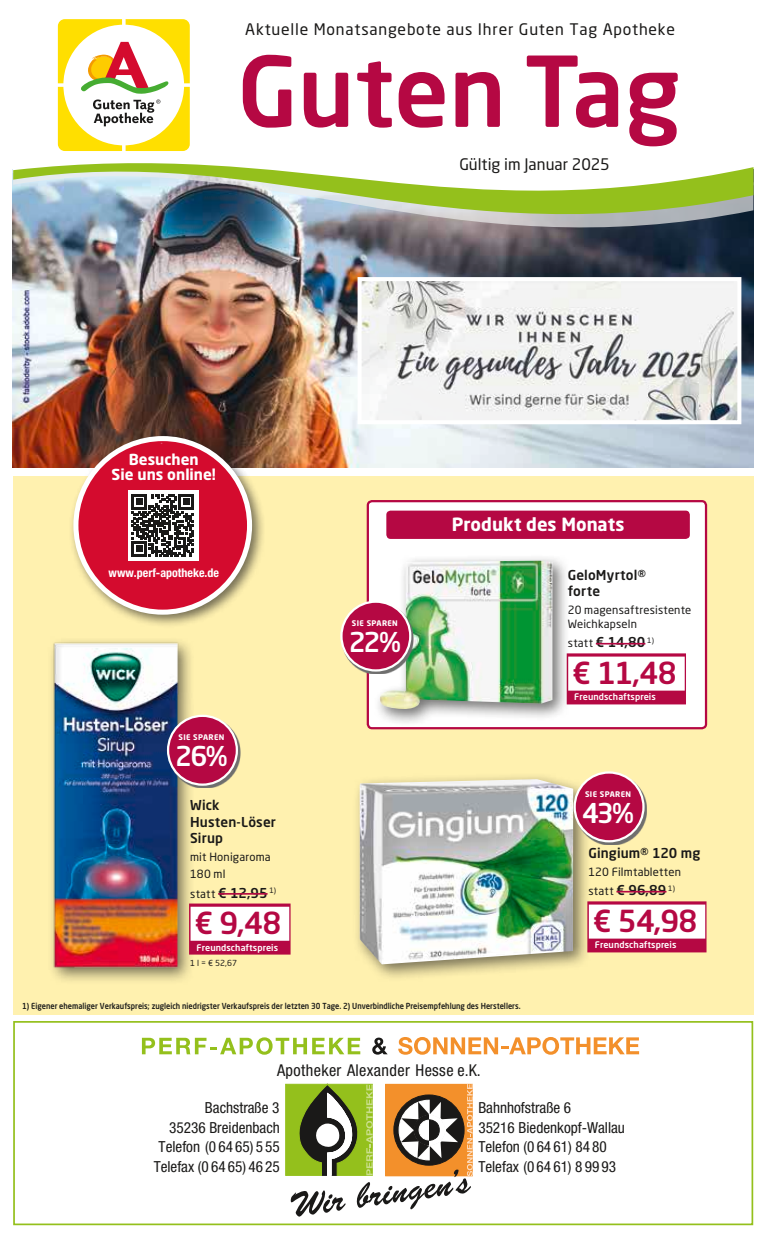
<style>
.page{position:relative;width:766px;height:1238px;background:#fff}
.page>*{position:absolute;margin:0;border:0;box-sizing:border-box;transform-origin:0 0}
.t1{font:500 96px "Neo Sans Pro";color:#b50843}
._04_Angebotspreis{font:500 30px "Neo Sans Pro";letter-spacing:-.025em;color:#b50843}
.Prozente{font:500 27px "Neo Sans Pro";color:#fff}
._01_Artikel{font:700 18px "Neo Sans Pro";color:#fff}
.t2{font:condensed 16.35px "Helvetica Neue";letter-spacing:.025em;color:#1a1918}
.t3{font:15.75px "Neo Sans Pro";letter-spacing:.05em;color:#1a1918}
.t4{font:15.75px "Neo Sans Pro";color:#1a1918}
.t5{font:condensed 15.3px/19.6px "Helvetica Neue";color:#1a1918;text-align:right}
.t6{font:700 15px/15px "Neo Sans Pro";color:#fff;text-align:center}
._01_Artikel-2{font:500 13.5px/16.5px "Neo Sans Pro";letter-spacing:.01em;color:#1a1918}
._03_statt_Preis{font:500 13.5px "Neo Sans Pro";color:#1a1918}
.t7{font:700 condensed 12px "Helvetica Neue";color:#fff}
._02_Text{font:11.25px/14.2px "Neo Sans Pro";letter-spacing:.015em;color:#1a1918}
._07_T_Wirberaten{font:500 9px "Neo Sans Pro";letter-spacing:.01em;color:#fff}
.t8{font:500 8.25px "Neo Sans Pro";color:#1d1d1b;scale:.9 1}
._05_Grundpreis{font:8.25px "Neo Sans Pro";color:#1a1918}
.Sparen{font:700 7.65px "Neo Sans Pro";letter-spacing:.05em;color:#fff}
.s1{font-weight:400;font-size:11.25px}
</style>
<div class="page">
<img style="left:13px;top:258px;width:740px;height:210px">
<div style="left:13px;top:476px;width:740px;height:538px;background:#fff1af"></div>
<img style="left:13px;top:138px;width:740px;height:120px">
<svg style="left:58px;top:19px;width:132px;height:132px"></svg>
<svg style="left:142px;top:1037px;width:218px;height:17px"></svg>
<svg style="left:372px;top:1037px;width:15px;height:17px"></svg>
<svg style="left:398px;top:1037px;width:241px;height:17px"></svg>
<svg style="left:285px;top:1083px;width:187px;height:133px"></svg>
<div style="left:13px;top:1020px;width:740px;height:205px;border:2px solid #94c01c"></div>
<div style="left:68px;top:431px;width:197px;height:197px;background:#1a1918;opacity:.6"></div>
<div style="left:76px;top:438px;width:173px;height:174px;background:#d40b2e;border-radius:50%"></div>
<div style="left:73px;top:436px;width:179px;height:178px;border:5px solid #fff;border-radius:50%"></div>
<div style="left:128px;top:490px;width:70px;height:71px;background:#fff"></div>
<svg style="left:132px;top:494px;width:62px;height:62px"></svg>
<div style="left:368px;top:501px;width:337px;height:227px;background:#fff;border-radius:4px"></div>
<div style="left:366px;top:500px;width:341px;height:229px;border:2px solid #b50843;border-radius:4px"></div>
<div style="left:386px;top:510px;width:303px;height:29px;background:#b50843;border-radius:4px"></div>
<div style="left:566px;top:653px;width:119px;height:51px;background:#b50843"></div>
<div style="left:568px;top:656px;width:116px;height:34px;background:#fff"></div>
<hr style="left:595px;top:643px;width:50px;height:1px;background:#b50843">
<div style="left:373px;top:553px;width:196px;height:173px;background:#1a1918;opacity:.6"></div>
<img style="left:379px;top:560px;width:173px;height:149px">
<svg style="left:343px;top:602px;width:70px;height:71px"></svg>
<div style="left:341px;top:601px;width:69px;height:69px;background:#b50843;border-radius:50%"></div>
<div style="left:340px;top:600px;width:71px;height:71px;border:2px solid #fff;border-radius:50%"></div>
<img style="left:51px;top:641px;width:145px;height:340px">
<div style="left:189px;top:903px;width:101px;height:51px;background:#b50843"></div>
<div style="left:190px;top:906px;width:99px;height:34px;background:#fff"></div>
<hr style="left:218px;top:893px;width:49px;height:1px;background:#b50843">
<svg style="left:169px;top:716px;width:71px;height:72px"></svg>
<div style="left:168px;top:715px;width:69px;height:69px;background:#b50843;border-radius:50%"></div>
<div style="left:167px;top:714px;width:71px;height:71px;border:2px solid #fff;border-radius:50%"></div>
<div style="left:352px;top:771px;width:239px;height:211px;background:#1a1918;opacity:.6"></div>
<img style="left:359px;top:779px;width:214px;height:185px">
<div style="left:587px;top:901px;width:119px;height:51px;background:#b50843"></div>
<div style="left:588px;top:904px;width:117px;height:34px;background:#fff"></div>
<hr style="left:616px;top:890px;width:50px;height:2px;background:#b50843">
<svg style="left:575px;top:773px;width:71px;height:71px"></svg>
<div style="left:574px;top:772px;width:69px;height:69px;background:#b50843;border-radius:50%"></div>
<div style="left:573px;top:771px;width:71px;height:71px;border:2px solid #fff;border-radius:50%"></div>
<svg style="left:355px;top:275px;width:388px;height:151px"></svg>
<p class="t3" style="left:245px;top:20px;width:431px">Aktuelle Monatsangebote aus Ihrer Guten Tag Apotheke</p>
<p class="t1" style="left:237px;top:31px;width:444px">Guten Tag</p>
<p class="t4" style="left:459px;top:154px;width:152px">Gültig im Januar 2025</p>
<p class="t6" style="left:111px;top:452px;width:106px">Besuchen<br>Sie uns online!</p>
<p class="t7" style="left:108px;top:566px;width:112px">www.perf-apotheke.de</p>
<p class="Sparen" style="left:178px;top:732px;width:47px">SIE SPAREN</p>
<p class="Prozente" style="left:175px;top:739px;width:54px">26%</p>
<p class="_01_Artikel-2" style="left:190px;top:796px;width:31px">Wick</p>
<p class="_01_Artikel-2" style="left:190px;top:813px;width:87px">Husten-Löser<br>Sirup</p>
<p class="_02_Text" style="left:190px;top:849px;width:82px">mit Honigaroma</p>
<p class="_02_Text" style="left:190px;top:866px;width:37px">180 ml</p>
<p class="_03_statt_Preis" style="left:190px;top:884px;width:87px"><span class="s1">statt</span> € 12,95 <sup>1)</sup></p>
<p class="_04_Angebotspreis" style="left:194px;top:904px;width:89px">€ 9,48</p>
<p class="_07_T_Wirberaten" style="left:196px;top:941px;width:83px">Freundschaftspreis</p>
<p class="_05_Grundpreis" style="left:190px;top:958px;width:48px">1 l = € 52,67</p>
<p class="Sparen" style="left:352px;top:618px;width:47px">SIE SPAREN</p>
<p class="Prozente" style="left:348px;top:624px;width:54px">22%</p>
<p class="_01_Artikel" style="left:451px;top:512px;width:174px">Produkt des Monats</p>
<p class="_01_Artikel-2" style="left:567px;top:566px;width:79px">GeloMyrtol® forte</p>
<p class="_02_Text" style="left:567px;top:602px;width:125px">20 magensaftresistente<br>Weichkapseln</p>
<p class="_03_statt_Preis" style="left:567px;top:634px;width:88px"><span class="s1">statt</span> € 14,80 <sup>1)</sup></p>
<p class="_04_Angebotspreis" style="left:572px;top:654px;width:106px">€ 11,48</p>
<p class="_07_T_Wirberaten" style="left:574px;top:691px;width:83px">Freundschaftspreis</p>
<p class="Sparen" style="left:585px;top:789px;width:47px">SIE SPAREN</p>
<p class="Prozente" style="left:582px;top:795px;width:53px">43%</p>
<p class="_01_Artikel-2" style="left:588px;top:844px;width:113px">Gingium® 120 mg</p>
<p class="_02_Text" style="left:588px;top:864px;width:94px">120 Filmtabletten</p>
<p class="_03_statt_Preis" style="left:588px;top:881px;width:88px"><span class="s1">statt</span> € 96,89 <sup>1)</sup></p>
<p class="_04_Angebotspreis" style="left:592px;top:902px;width:106px">€ 54,98</p>
<p class="_07_T_Wirberaten" style="left:594px;top:939px;width:83px">Freundschaftspreis</p>
<p class="t8" style="left:22px;top:1000px;width:555px">1) Eigener ehemaliger Verkaufspreis; zugleich niedrigster Verkaufspreis der letzten 30 Tage. 2) Unverbindliche Preisempfehlung des Herstellers.</p>
<p class="t2" style="left:277px;top:1060px;width:205px">Apotheker Alexander Hesse e.K.</p>
<p class="t5" style="left:154px;top:1097px;width:128px">Bachstraße 3<br>35236 Breidenbach<br>Telefon (0 64 65)5 55<br>Telefax (0 64 65) 46 25</p>
<p class="t5" style="left:478px;top:1097px;width:148px;text-align:left">Bahnhofstraße 6<br>35216 Biedenkopf-Wallau<br>Telefon (0 64 61) 84 80<br>Telefax (0 64 61) 8 99 93</p>
</div>
